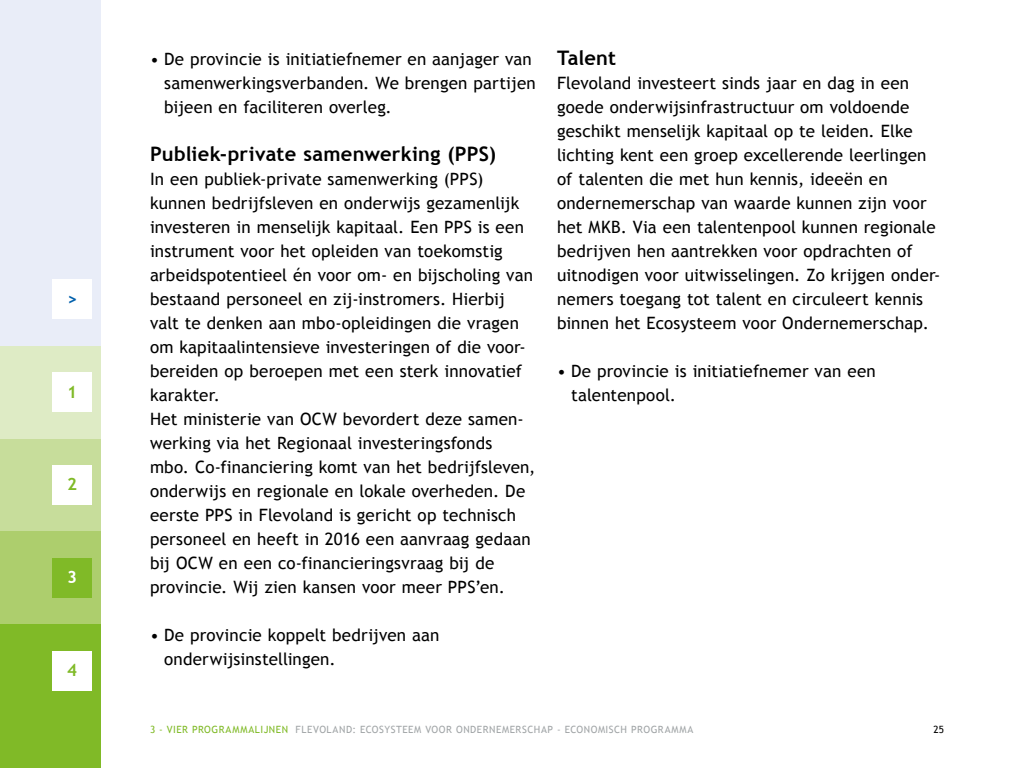
<style>
.page{position:relative;width:1024px;height:768px;background:#fff}
.page>*{position:absolute;margin:0;border:0;box-sizing:border-box;transform-origin:0 0}
.t1{font:700 20px "Trebuchet MS";letter-spacing:.015em;color:#000}
.t2{font:17px/24px "Trebuchet MS";letter-spacing:.01em;color:#000}
.t3{font:700 17px "Trebuchet MS";color:#80ba27}
.t4{font:700 17px "Trebuchet MS";color:#fff}
.t5{font:700 17px "Trebuchet MS";color:#0060ac}
.t6{font:10px "Trebuchet MS";letter-spacing:.055em;color:#a1a5a7}
.t7{font:10px "Trebuchet MS";color:#000}
.s1{color:#80ba27}
</style>
<div class="page">
<div style="left:0;top:601px;width:101px;height:167px;background:#80ba27"></div>
<div style="left:0;top:531px;width:101px;height:93px;background:#adce6d"></div>
<div style="left:0;top:438px;width:101px;height:93px;background:#c7dd9b"></div>
<div style="left:0;top:346px;width:101px;height:93px;background:#deebc5"></div>
<div style="left:0;top:0;width:101px;height:346px;background:#e9edf8"></div>
<div style="left:52px;top:465px;width:40px;height:40px;background:#fff"></div>
<div style="left:52px;top:558px;width:40px;height:40px;background:#80ba27"></div>
<div style="left:52px;top:372px;width:40px;height:40px;background:#fff"></div>
<div style="left:52px;top:279px;width:40px;height:40px;background:#fff"></div>
<div style="left:52px;top:651px;width:40px;height:40px;background:#fff"></div>
<p class="t5" style="left:67px;top:288px;width:11px">&gt;</p>
<p class="t3" style="left:67px;top:381px;width:11px">1</p>
<p class="t3" style="left:67px;top:474px;width:11px">2</p>
<p class="t4" style="left:67px;top:566px;width:11px">3</p>
<p class="t3" style="left:67px;top:659px;width:11px">4</p>
<p class="t2" style="left:164px;top:47px;width:373px;text-indent:-14px">• De provincie is initiatiefnemer en aanjager van samenwerkingsverbanden. We brengen partijen bijeen en faciliteren overleg.</p>
<p class="t1" style="left:150px;top:141px;width:348px">Publiek-private samenwerking (PPS)</p>
<p class="t2" style="left:150px;top:167px;width:387px">In een publiek-private samenwerking (PPS) kunnen bedrijfsleven en onderwijs gezamenlijk investeren in menselijk kapitaal. Een PPS is een instrument voor het opleiden van toekomstig arbeidspotentieel én voor om- en bijscholing van bestaand personeel en zij-instromers. Hierbij valt te denken aan mbo-opleidingen die vragen om kapitaalintensieve investeringen of die voor&shy;bereiden op beroepen met een sterk innovatief karakter.<br>Het ministerie van OCW bevordert deze samen&shy;werking via het Regionaal investeringsfonds mbo. Co-financiering komt van het bedrijfsleven, onderwijs en regionale en lokale overheden. De eerste PPS in Flevoland is gericht op technisch personeel en heeft in 2016 een aanvraag gedaan bij OCW en een co-financieringsvraag bij de provincie. Wij zien kansen voor meer PPS’en.</p>
<p class="t2" style="left:164px;top:623px;width:277px;text-indent:-14px">• De provincie koppelt bedrijven aan onderwijsinstellingen.</p>
<p class="t1" style="left:557px;top:45px;width:61px">Talent</p>
<p class="t2" style="left:557px;top:71px;width:385px">Flevoland investeert sinds jaar en dag in een goede onderwijsinfrastructuur om voldoende geschikt menselijk kapitaal op te leiden. Elke lichting kent een groep excellerende leerlingen of talenten die met hun kennis, ideeën en ondernemerschap van waarde kunnen zijn voor het MKB. Via een talentenpool kunnen regionale bedrijven hen aantrekken voor opdrachten of uitnodigen voor uitwisselingen. Zo krijgen onder&shy;nemers toegang tot talent en circuleert kennis binnen het Ecosysteem voor Ondernemerschap.</p>
<p class="t2" style="left:571px;top:359px;width:306px;text-indent:-14px">• De provincie is initiatiefnemer van een talentenpool.</p>
<p class="t6" style="left:150px;top:724px;width:545px"><span class="s1">3 - VIER PROGRAMMALIJNEN</span> FLEVOLAND: ECOSYSTEEM VOOR ONDERNEMERSCHAP - ECONOMISCH PROGRAMMA</p>
<p class="t7" style="left:933px;top:724px;width:12px">25</p>
</div>
